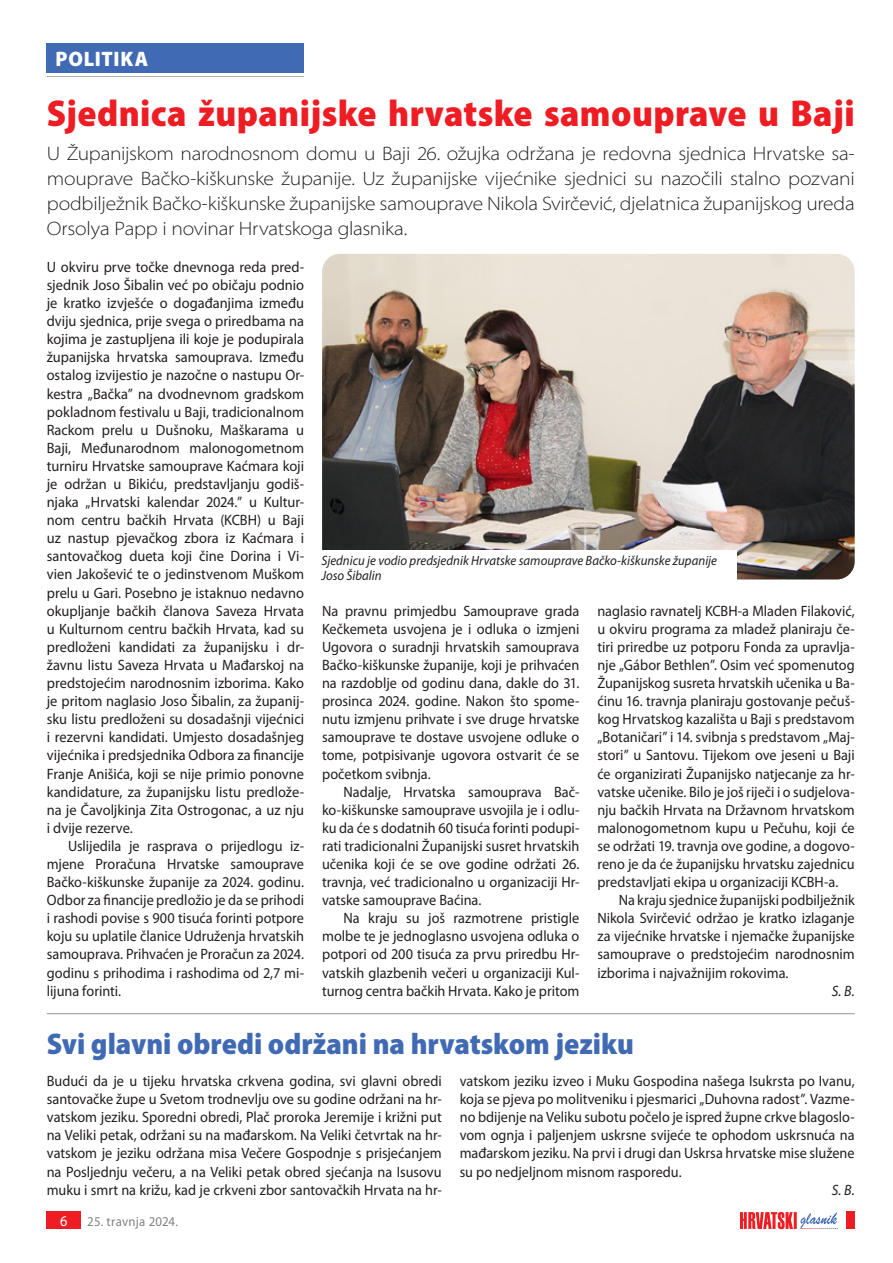
<style>
.page{position:relative;width:893px;height:1263px;background:#fff}
.page>*{position:absolute;margin:0;border:0;box-sizing:border-box;transform-origin:0 0}
.t1{font:900 semi-condensed 37.5px "Myriad Pro";letter-spacing:.01em;color:#ee1d23}
.t2{font:900 semi-condensed 30px "Myriad Pro";color:#406ab4}
.t3{font:900 21px "Myriad Pro";letter-spacing:.04em;color:#fff;scale:.95 1}
.t4{font:300 semi-expanded 19.5px/25.2px "Myriad Pro";letter-spacing:-.02em;color:#231f20;text-align:justify}
.t5{font:15px/18.1px "Myriad Pro";color:#231f20;text-align:justify;scale:.95 1}
.t6{font:15px/18.1px "Myriad Pro";color:#231f20;text-align:justify;scale:.96 1}
.t7{font:italic 15px "Myriad Pro";color:#231f20;scale:.95 1}
.t8{font:15px "Myriad Pro";color:#fff;scale:.95 1}
.t9{font:italic 13.5px/15px "Myriad Pro";color:#231f20;scale:.95 1}
.t10{font:13.5px "Myriad Pro";letter-spacing:.02em;color:#808285;scale:.95 1}
</style>
<div class="page">
<hr style="left:47px;top:76px;width:257px;height:1px;background:#a8a9ad">
<div style="left:47px;top:1212px;width:34px;height:17px;background:#ee1d23"></div>
<div style="left:846px;top:1212px;width:9px;height:17px;background:#ee1d23"></div>
<svg style="left:740px;top:1212px;width:98px;height:17px"></svg>
<div style="left:47px;top:43px;width:257px;height:30px;background:#406ab4"></div>
<hr style="left:47px;top:1013px;width:808px;height:1px;background:#939598">
<img style="left:322px;top:254px;width:533px;height:325px">
<div style="left:317px;top:550px;width:419px;height:48px;background:#fff"></div>
<h3 class="t3" style="left:56px;top:45px;width:99px">POLITIKA</h3>
<h1 class="t1" style="left:47px;top:89px;width:809px">Sjednica županijske hrvatske samouprave u Baji</h1>
<p class="t4" style="left:47px;top:140px;width:809px">U Županijskom narodnosnom domu u Baji 26. ožujka održana je redovna sjednica Hrvatske sa&shy;mouprave Bačko-kiškunske županije. Uz županijske vijećnike sjednici su nazočili stalno pozvani podbilježnik Bačko-kiškunske županijske samouprave Nikola Svirčević, djelatnica županijskog ureda Orsolya Papp i novinar Hrvatskoga glasnika.</p>
<p class="t6" style="left:47px;top:258px;width:270px">U okviru prve točke dnevnoga reda pred&shy;sjednik Joso Šibalin već po običaju podnio je kratko izvješće o događanjima između dviju sjednica, prije svega o priredbama na kojima je zastupljena ili koje je podupirala županijska hrvatska samouprava. Između ostalog izvijestio je nazočne o nastupu Or&shy;kestra „Bačka” na dvodnevnom gradskom pokladnom festivalu u Baji, tradicionalnom Rackom prelu u Dušnoku, Maškarama u Baji, Međunarodnom malonogometnom turniru Hrvatske samouprave Kaćmara koji je održan u Bikiću, predstavljanju godiš&shy;njaka „Hrvatski kalendar 2024.” u Kultur&shy;nom centru bačkih Hrvata (KCBH) u Baji uz nastup pjevačkog zbora iz Kaćmara i santovačkog dueta koji čine Dorina i Vi&shy;vien Jakošević te o jedinstvenom Muškom prelu u Gari. Posebno je istaknuo nedavno okupljanje bačkih članova Saveza Hrvata u Kulturnom centru bačkih Hrvata, kad su predloženi kandidati za županijsku i dr&shy;žavnu listu Saveza Hrvata u Mađarskoj na predstojećim narodnosnim izborima. Kako je pritom naglasio Joso Šibalin, za županij&shy;sku listu predloženi su dosadašnji vijećnici i rezervni kandidati. Umjesto dosadašnjeg vijećnika i predsjednika Odbora za financije Franje Anišića, koji se nije primio ponovne kandidature, za županijsku listu predlože&shy;na je Čavoljkinja Zita Ostrogonac, a uz nju i dvije rezerve.</p>
<p class="t5" style="left:47px;top:836px;width:272px;text-indent:21px">Uslijedila je rasprava o prijedlogu iz&shy;mjene Proračuna Hrvatske samouprave Bačko-kiškunske županije za 2024. godinu.<br>Odbor za financije predložio je da se prihodi i rashodi povise s 900 tisuća forinti potpore koju su uplatile članice Udruženja hrvatskih samouprava. Prihvaćen je Proračun za 2024. godinu s prihodima i rashodima od 2,7 mi&shy;lijuna forinti.</p>
<p class="t9" style="left:321px;top:552px;width:418px">Sjednicu je vodio predsjednik Hrvatske samouprave Bačko-kiškunske županije<br>Joso Šibalin</p>
<p class="t5" style="left:597px;top:601px;width:272px">naglasio ravnatelj KCBH-a Mladen Filaković, u okviru programa za mladež planiraju če&shy;tiri priredbe uz potporu Fonda za upravlja&shy;nje „Gábor Bethlen”. Osim već spomenutog Županijskog susreta hrvatskih učenika u Ba&shy;ćinu 16. travnja planiraju gostovanje pečuš&shy;kog Hrvatskog kazališta u Baji s predstavom „Botaničari” i 14. svibnja s predstavom „Maj&shy;stori” u Santovu. Tijekom ove jeseni u Baji će organizirati Županijsko natjecanje za hr&shy;vatske učenike. Bilo je još riječi i o sudjelova&shy;nju bačkih Hrvata na Državnom hrvatskom malonogometnom kupu u Pečuhu, koji će se održati 19. travnja ove godine, a dogovo&shy;reno je da će županijsku hrvatsku zajednicu predstavljati ekipa u organizaciji KCBH-a.</p>
<p class="t5" style="left:597px;top:891px;width:272px;text-indent:21px">Na kraju sjednice županijski podbilježnik Nikola Svirčević održao je kratko izlaganje za vijećnike hrvatske i njemačke županijske samouprave o predstojećim narodnosnim izborima i najvažnijim rokovima.</p>
<p class="t7" style="left:832px;top:981px;width:26px">S. B.</p>
<h2 class="t2" style="left:47px;top:1024px;width:589px">Svi glavni obredi održani na hrvatskom jeziku</h2>
<p class="t5" style="left:47px;top:1072px;width:417px">Budući da je u tijeku hrvatska crkvena godina, svi glavni obredi santovačke župe u Svetom trodnevlju ove su godine održani na hr&shy;vatskom jeziku. Sporedni obredi, Plač proroka Jeremije i križni put na Veliki petak, održani su na mađarskom. Na Veliki četvrtak na hr&shy;vatskom je jeziku održana misa Večere Gospodnje s prisjećanjem na Posljednju večeru, a na Veliki petak obred sjećanja na Isusovu muku i smrt na križu, kad je crkveni zbor santovačkih Hrvata na hr-</p>
<p class="t5" style="left:460px;top:1072px;width:417px">vatskom jeziku izveo i Muku Gospodina našega Isukrsta po Ivanu, koja se pjeva po molitveniku i pjesmarici „Duhovna radost”. Vazme&shy;no bdijenje na Veliku subotu počelo je ispred župne crkve blagoslo&shy;vom ognja i paljenjem uskrsne svijeće te ophodom uskrsnuća na mađarskom jeziku. Na prvi i drugi dan Uskrsa hrvatske mise služene su po nedjeljnom misnom rasporedu.</p>
<p class="t5" style="left:322px;top:601px;width:272px">Na pravnu primjedbu Samouprave grada Kečkemeta usvojena je i odluka o izmjeni Ugovora o suradnji hrvatskih samouprava Bačko-kiškunske županije, koji je prihvaćen na razdoblje od godinu dana, dakle do 31. prosinca 2024. godine. Nakon što spome&shy;nutu izmjenu prihvate i sve druge hrvatske samouprave te dostave usvojene odluke o tome, potpisivanje ugovora ostvarit će se početkom svibnja.</p>
<p class="t5" style="left:322px;top:782px;width:272px;text-indent:21px">Nadalje, Hrvatska samouprava Bač&shy;ko-kiškunske samouprave usvojila je i odlu&shy;ku da će s dodatnih 60 tisuća forinti podupi&shy;rati tradicionalni Županijski susret hrvatskih učenika koji će se ove godine održati 26. travnja, već tradicionalno u organizaciji Hr&shy;vatske samouprave Baćina.</p>
<p class="t5" style="left:322px;top:909px;width:272px;text-indent:21px">Na kraju su još razmotrene pristigle molbe te je jednoglasno usvojena odluka o potpori od 200 tisuća za prvu priredbu Hr&shy;vatskih glazbenih večeri u organizaciji Kul&shy;turnog centra bačkih Hrvata. Kako je pritom</p>
<p class="t7" style="left:832px;top:1180px;width:26px">S. B.</p>
<p class="t8" style="left:60px;top:1212px;width:9px">6</p>
<p class="t10" style="left:87px;top:1213px;width:97px">25. travnja 2024.</p>
</div>
